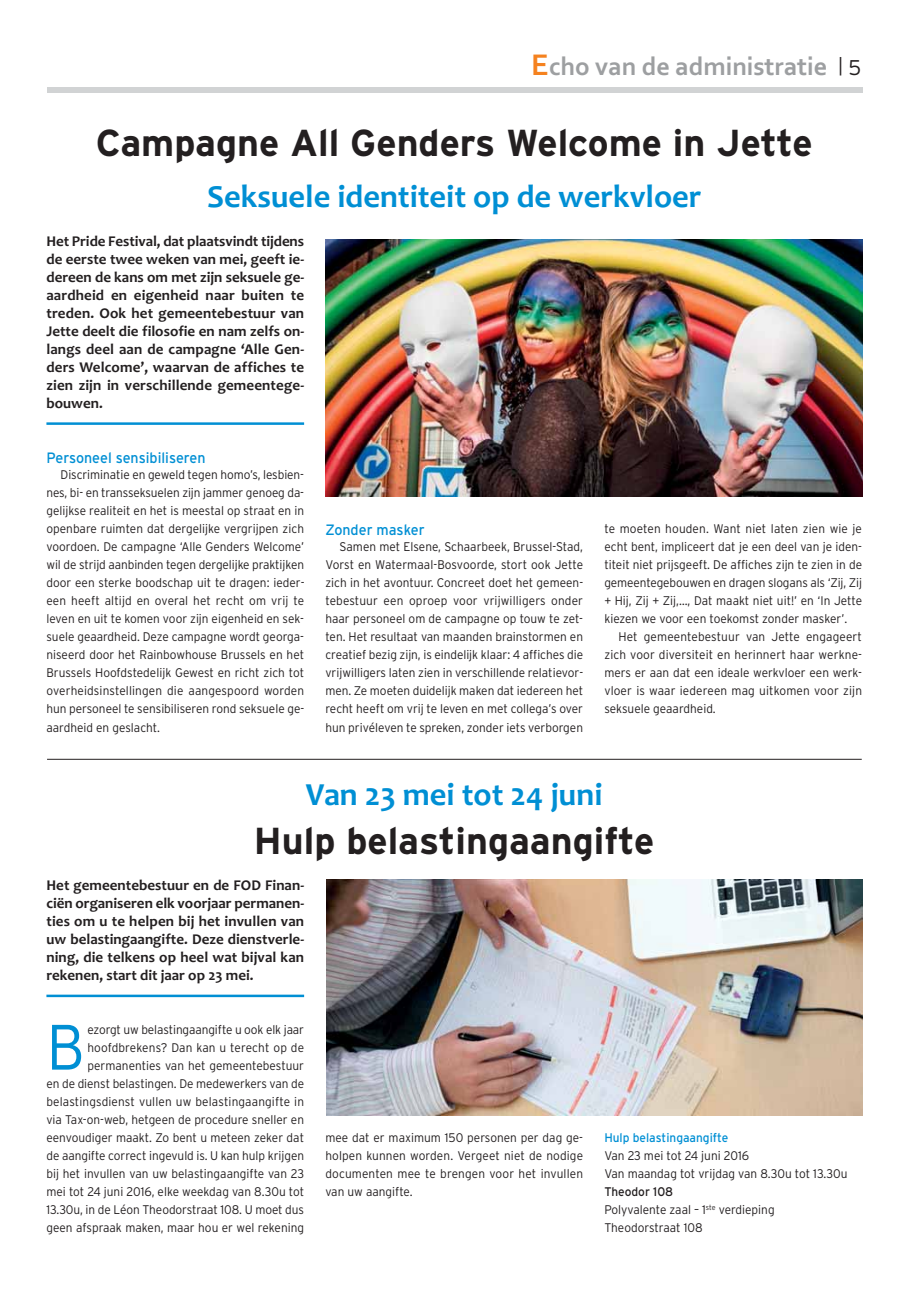
<style>
.page{position:relative;width:921px;height:1296px;background:#fff}
.page>*{position:absolute;margin:0;border:0;box-sizing:border-box;transform-origin:0 0}
.t1{font:300 63.88px "Interstate";color:#008fd4;scale:.95 1}
.t2{font:700 37.5px "Interstate";color:#231f20}
.t3{font:700 32.5px "Candara";color:#008fd4}
.t4{font:700 26.25px "Corbel";color:#9d9fa1}
.t5{font:700 15px/18px "Candara";letter-spacing:.01em;color:#231f20;text-align:justify}
.t6{font:15px "Interstate";color:#008fd4;scale:.95 1}
.t7{font:300 12.5px/18px "Interstate";color:#231f20;text-align:justify;scale:.95 1}
.t8{font:12.5px "Interstate";color:#008fd4;scale:.95 1}
.s1{font-size:31.25px;color:#f5821f}
.s2{font-family:"Interstate";font-weight:300;font-size:18.75px;color:#231f20}
.s3{font-family:"Interstate";font-weight:300;font-size:21.25px;color:#231f20}
.s4{font-weight:400}
</style>
<div class="page">
<div style="left:47px;top:87px;width:814px;height:6px;background:#d1d3d4"></div>
<hr style="left:46px;top:422px;width:258px;height:3px;background:#008fd4">
<img style="left:325px;top:239px;width:536px;height:257px">
<hr style="left:46px;top:994px;width:258px;height:3px;background:#008fd4">
<img style="left:326px;top:879px;width:535px;height:236px">
<hr style="left:47px;top:759px;width:814px;height:1px;background:#231f20">
<h3 class="t4" style="left:531px;top:57px;width:331px"><span class="s1">E</span>cho van de administratie <span class="s2">|</span> <span class="s3">5</span></h3>
<h2 class="t2" style="left:96px;top:129px;width:718px">Campagne All Genders Welcome in Jette</h2>
<h3 class="t3" style="left:207px;top:184px;width:495px">Seksuele identiteit op de werkvloer</h3>
<p class="t5" style="left:46px;top:234px;width:259px">Het Pride Festival, dat plaatsvindt tijdens de eerste twee weken van mei, geeft ie&shy;dereen de kans om met zijn seksuele ge&shy;aardheid en eigenheid naar buiten te treden. Ook het gemeentebestuur van Jette deelt die filosofie en nam zelfs on&shy;langs deel aan de campagne ‘Alle Gen&shy;ders Welcome’, waarvan de affiches te zien zijn in verschillende gemeentege&shy;bouwen.</p>
<p class="t6" style="left:46px;top:451px;width:169px">Personeel sensibiliseren</p>
<p class="t7" style="left:46px;top:467px;width:273px;text-indent:14px">Discriminatie en geweld tegen homo’s, lesbien&shy;nes, bi- en transseksuelen zijn jammer genoeg da&shy;gelijkse realiteit en het is meestal op straat en in openbare ruimten dat dergelijke vergrijpen zich voordoen. De campagne ‘Alle Genders Welcome’ wil de strijd aanbinden tegen dergelijke praktijken door een sterke boodschap uit te dragen: ieder&shy;een heeft altijd en overal het recht om vrij te leven en uit te komen voor zijn eigenheid en sek&shy;suele geaardheid. Deze campagne wordt georga&shy;niseerd door het Rainbowhouse Brussels en het Brussels Hoofdstedelijk Gewest en richt zich tot overheidsinstellingen die aangespoord worden hun personeel te sensibiliseren rond seksuele ge&shy;aardheid en geslacht.</p>
<p class="t6" style="left:325px;top:523px;width:106px">Zonder masker</p>
<p class="t7" style="left:325px;top:539px;width:273px;text-indent:14px">Samen met Elsene, Schaarbeek, Brussel-Stad, Vorst en Watermaal-Bosvoorde, stort ook Jette zich in het avontuur. Concreet doet het gemeen&shy;tebestuur een oproep voor vrijwilligers onder haar personeel om de campagne op touw te zet&shy;ten. Het resultaat van maanden brainstormen en creatief bezig zijn, is eindelijk klaar: 4 affiches die vrijwilligers laten zien in verschillende relatievor&shy;men. Ze moeten duidelijk maken dat iedereen het recht heeft om vrij te leven en met collega’s over hun privéleven te spreken, zonder iets verborgen</p>
<p class="t7" style="left:604px;top:521px;width:273px">te moeten houden. Want niet laten zien wie je echt bent, impliceert dat je een deel van je iden&shy;titeit niet prijsgeeft. De affiches zijn te zien in de gemeentegebouwen en dragen slogans als ‘Zij, Zij + Hij, Zij + Zij,…, Dat maakt niet uit!’ en ‘In Jette kiezen we voor een toekomst zonder masker’.</p>
<p class="t7" style="left:604px;top:629px;width:273px;text-indent:14px">Het gemeentebestuur van Jette engageert zich voor diversiteit en herinnert haar werkne&shy;mers er aan dat een ideale werkvloer een werk&shy;vloer is waar iedereen mag uitkomen voor zijn seksuele geaardheid.</p>
<h3 class="t3" style="left:306px;top:782px;width:298px">Van 23 mei tot 24 juni</h3>
<h2 class="t2" style="left:254px;top:826px;width:402px">Hulp belastingaangifte</h2>
<p class="t5" style="left:46px;top:878px;width:259px">Het gemeentebestuur en de FOD Finan&shy;ciën organiseren elk voorjaar permanen&shy;ties om u te helpen bij het invullen van uw belastingaangifte. Deze dienstverle&shy;ning, die telkens op heel wat bijval kan rekenen, start dit jaar op 23 mei.</p>
<p class="t7" style="left:46px;top:1021px;width:273px;text-align:right">ezorgt uw belastingaangifte u ook elk jaar hoofdbrekens? Dan kan u terecht op de permanenties van het gemeentebestuur<br>en de dienst belastingen. De medewerkers van de belastingsdienst vullen uw belastingaangifte in via Tax-on-web, hetgeen de procedure sneller en eenvoudiger maakt. Zo bent u meteen zeker dat de aangifte correct ingevuld is. U kan hulp krijgen bij het invullen van uw belastingaangifte van 23 mei tot 24 juni 2016, elke weekdag van 8.30u tot 13.30u, in de Léon Theodorstraat 108. U moet dus geen afspraak maken, maar hou er wel rekening</p>
<h1 class="t1" style="left:46px;top:1022px;width:42px">B</h1>
<p class="t7" style="left:325px;top:1129px;width:273px">mee dat er maximum 150 personen per dag ge&shy;holpen kunnen worden. Vergeet niet de nodige documenten mee te brengen voor het invullen van uw aangifte.</p>
<p class="t8" style="left:604px;top:1132px;width:132px">Hulp belastingaangifte</p>
<p class="t7" style="left:604px;top:1147px;width:257px">Van 23 mei tot 24 juni 2016<br>Van maandag tot vrijdag van 8.30u tot 13.30u</p>
<p class="t7" style="left:604px;top:1183px;width:181px;text-align:left"><span class="s4">Theodor 108<br></span>Polyvalente zaal – 1<sup>ste</sup> verdieping<br>Theodorstraat 108</p>
</div>
